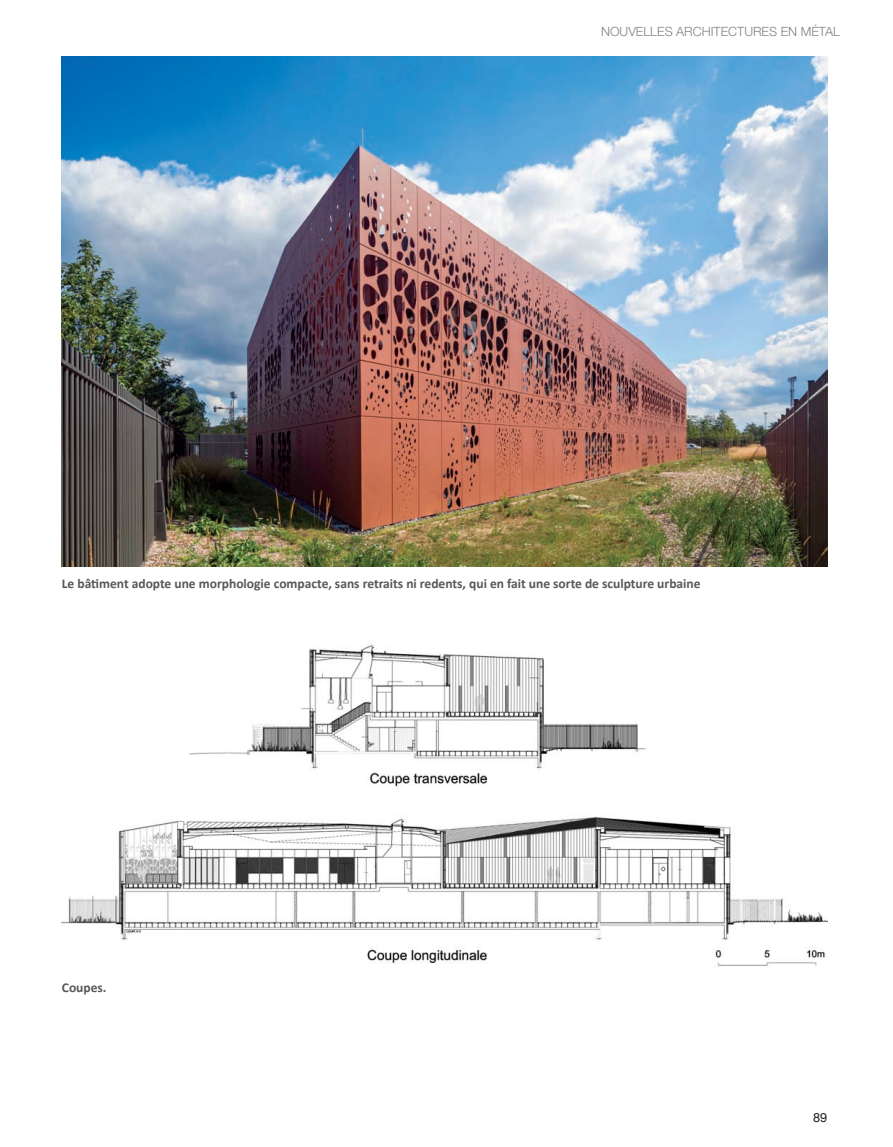
<style>
.page{position:relative;width:893px;height:1147px;background:#fff}
.page>*{position:absolute;margin:0;border:0;box-sizing:border-box;transform-origin:0 0}
.t1{font:700 13.5px "Calibri";color:#57585a}
.t2{font:300 12.75px "Helvetica Neue LT Std";color:#808285}
.t3{font:12.75px "Helvetica Neue LT Com";color:#231f20}
</style>
<div class="page">
<img style="left:62px;top:56px;width:765px;height:510px">
<img style="left:62px;top:645px;width:765px;height:323px">
<p class="t2" style="left:601px;top:24px;width:240px">NOUVELLES ARCHITECTURES EN MÉTAL</p>
<p class="t1" style="left:62px;top:575px;width:640px">Le bâtiment adopte une morphologie compacte, sans retraits ni redents, qui en fait une sorte de sculpture urbaine</p>
<p class="t1" style="left:62px;top:979px;width:46px">Coupes.</p>
<p class="t3" style="left:813px;top:1110px;width:16px">89</p>
</div>
